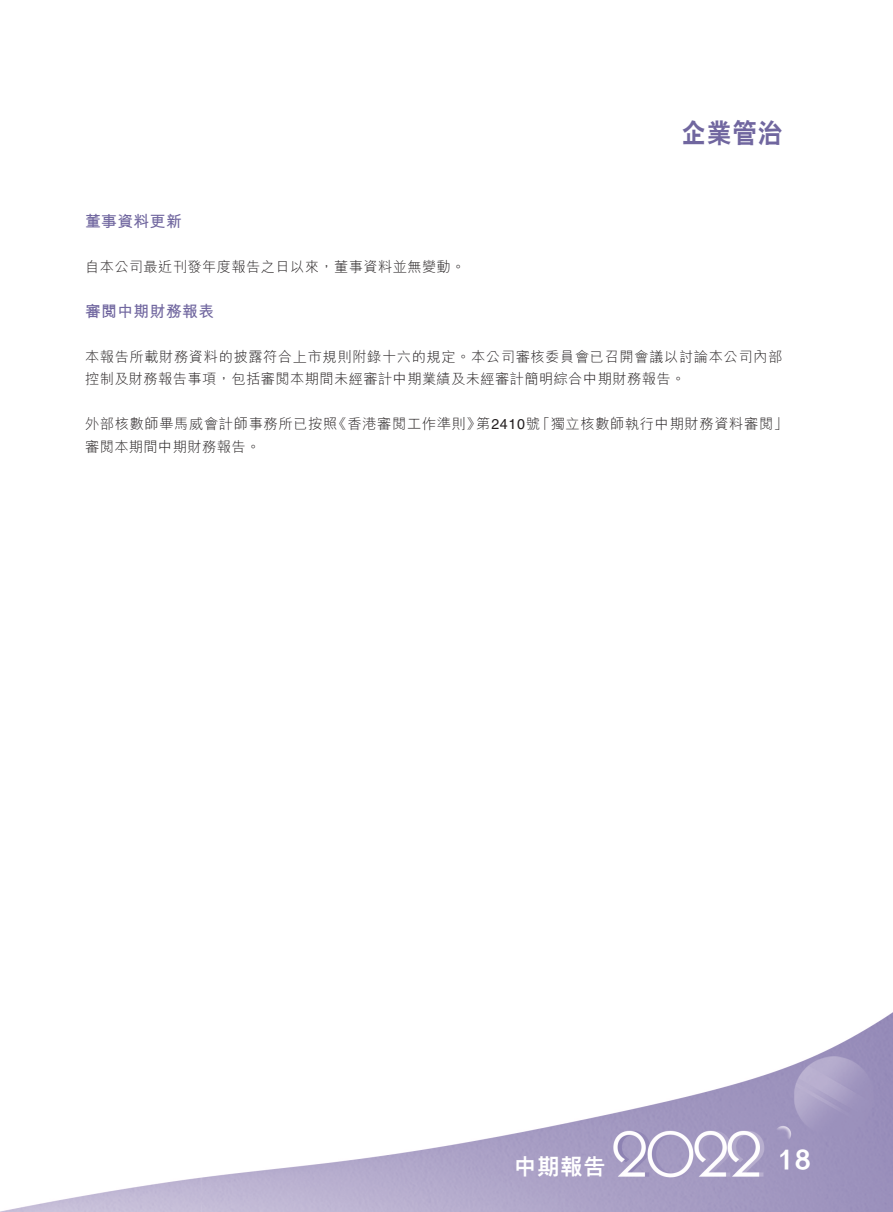
<style>
.page{position:relative;width:893px;height:1212px;background:#fff}
.page>*{position:absolute;margin:0;border:0;box-sizing:border-box;transform-origin:0 0}
.t1{font:800 27px "C Hei 2 HK";color:#70669f;scale:.9 1}
.t2{font:800 27px "M Hei HK";color:#fff}
.t3{font:800 22.5px "M Hei HK";color:#fff}
.t4{font:700 15.75px "M Hei HK";letter-spacing:.03em;color:#70669f}
.t5{font:300 14.25px/22.5px "M Hei HK";letter-spacing:.04em;color:#231f20}
.s1{font-family:"Helvetica LT Std";font-weight:400}
</style>
<div class="page">
<img style="left:0;top:1012px;width:893px;height:200px">
<h1 class="t1" style="left:682px;top:115px;width:114px">企業管治</h1>
<p class="t4" style="left:85px;top:209px;width:98px">董事資料更新</p>
<p class="t5" style="left:85px;top:255px;width:382px">自本公司最近刊發年度報告之日以來，董事資料並無變動。</p>
<p class="t4" style="left:85px;top:299px;width:131px">審閱中期財務報表</p>
<p class="t5" style="left:85px;top:345px;width:699px">本報告所載財務資料的披露符合上市規則附錄十六的規定。本公司審核委員會已召開會議以討論本公司內部控制及財務報告事項，包括審閱本期間未經審計中期業績及未經審計簡明綜合中期財務報告。</p>
<p class="t5" style="left:85px;top:412px;width:705px">外部核數師畢馬威會計師事務所已按照《香港審閱工作準則》第<span class="s1">2410</span>號「獨立核數師執行中期財務資料審閱」審閱本期間中期財務報告。</p>
<h2 class="t3" style="left:514px;top:1155px;width:93px">中期報告</h2>
<h1 class="t2" style="left:777px;top:1146px;width:36px">18</h1>
</div>
